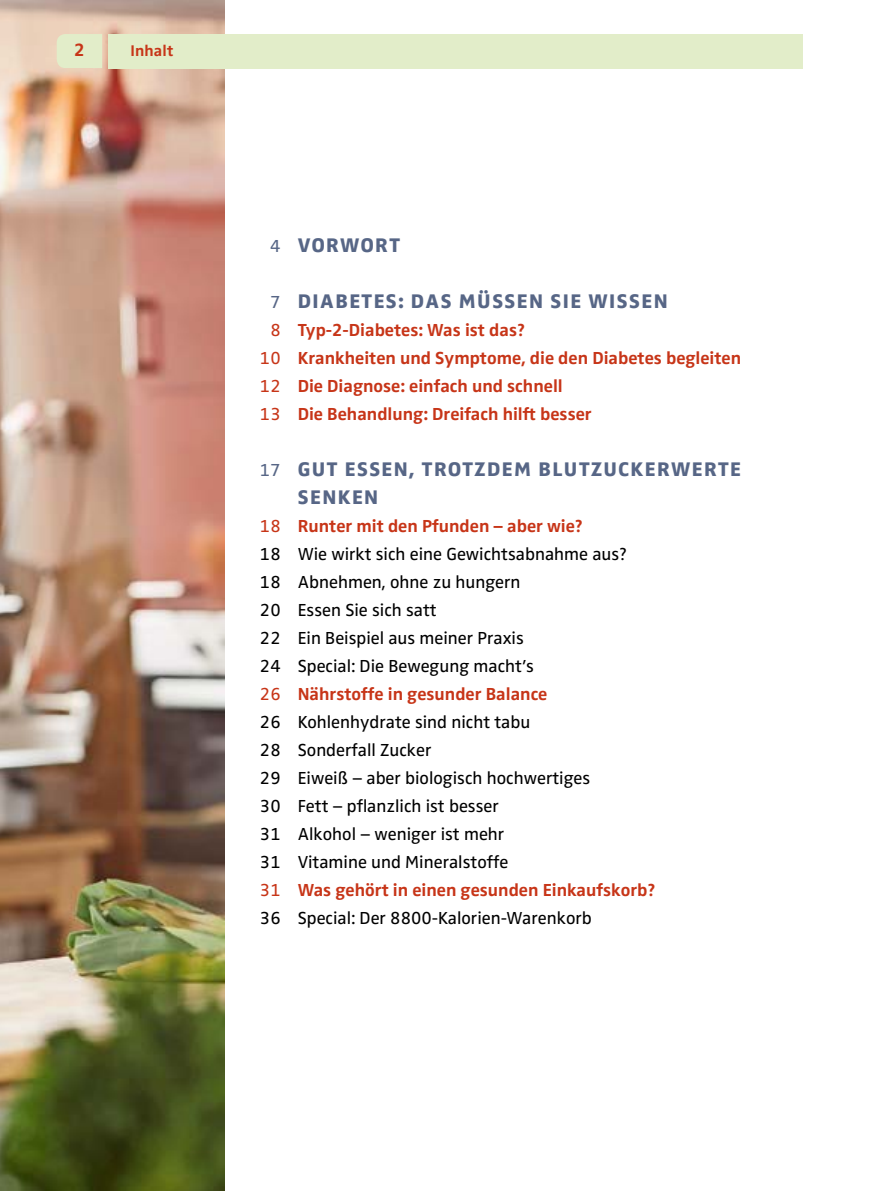
<style>
.page{position:relative;width:879px;height:1191px;background:#fff}
.page>*{position:absolute;margin:0;border:0;box-sizing:border-box;transform-origin:0 0}
.t1{font:800 20.4px/28px "Zwo Pro";letter-spacing:.07em;color:#576686}
.t2{font:700 18.4px "Zwo Pro";color:#c73518}
.t3{font:18px/28px "Zwo Pro";color:#000}
.t4{font:700 18px/28px "Zwo Pro";color:#c73518}
.t5{font:700 16px "Zwo Pro";letter-spacing:.01em;color:#c73518}
.s1{font-weight:400;font-size:18px}
.s2{font-weight:400}
.s3{color:#c73518}
.s4{font-weight:700;color:#c73518}
</style>
<div class="page">
<img style="left:0;top:0;width:224px;height:1191px">
<div style="left:57px;top:34px;width:45px;height:34px;background:#e2edc9"></div>
<div style="left:108px;top:34px;width:694px;height:34px;background:#e2edc9"></div>
<p class="t2" style="left:74px;top:39px;width:12px">2</p>
<p class="t5" style="left:130px;top:41px;width:44px">Inhalt</p>
<p class="t1" style="left:270px;top:232px;width:131px"><span class="s1">4</span> VORWORT</p>
<p class="t1" style="left:270px;top:288px;width:399px"><span class="s1">7</span> DIABETES: DAS MÜSSEN SIE WISSEN</p>
<p class="t4" style="left:260px;top:316px;width:483px;text-indent:10px"><span class="s2">8</span> Typ-2-Diabetes: Was ist das?<br><span class="s2">10</span> Krankheiten und Symptome, die den Diabetes begleiten <span class="s2">12</span> Die Diagnose: einfach und schnell<br><span class="s2">13</span> Die Behandlung: Dreifach hilft besser</p>
<p class="t1" style="left:298px;top:456px;width:445px;text-indent:-38px"><span class="s1">17</span> GUT ESSEN, TROTZDEM BLUTZUCKERWERTE<br>SENKEN</p>
<p class="t3" style="left:260px;top:512px;width:397px"><span class="s3">18</span> <span class="s4">Runter mit den Pfunden – aber wie?<br></span>18 Wie wirkt sich eine Gewichtsabnahme aus?<br>18 Abnehmen, ohne zu hungern<br>20 Essen Sie sich satt<br>22 Ein Beispiel aus meiner Praxis<br>24 Special: Die Bewegung macht’s<br><span class="s3">26</span> <span class="s4">Nährstoffe in gesunder Balance<br></span>26 Kohlenhydrate sind nicht tabu<br>28 Sonderfall Zucker<br>29 Eiweiß – aber biologisch hochwertiges<br>30 Fett – pflanzlich ist besser<br>31 Alkohol – weniger ist mehr<br>31 Vitamine und Mineralstoffe<br><span class="s3">31</span> <span class="s4">Was gehört in einen gesunden Einkaufskorb?<br></span>36 Special: Der 8800-Kalorien-Warenkorb</p>
</div>
